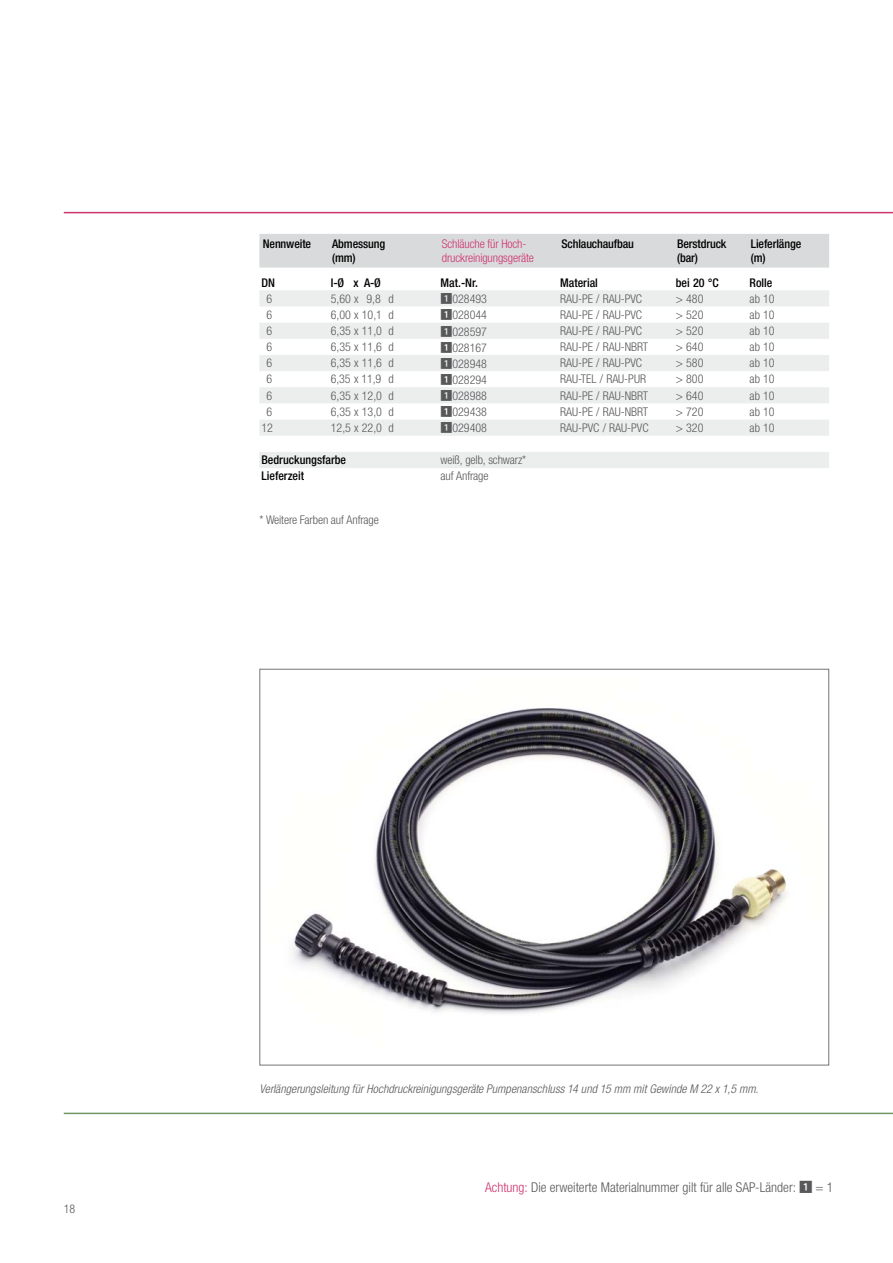
<style>
.page{position:relative;width:893px;height:1263px;background:#fff}
.page>*{position:absolute;margin:0;border:0;box-sizing:border-box;transform-origin:0 0}
.TI-GT_body_text{font:300 condensed 13.5px "Helvetica Neue LTW1 G";color:#58585a}
._7f__Tabelle__47__8{font:300 condensed 12px "Helvetica Neue LTW1 G";color:#58585a}
._7f__Tabelle__47__8-2{font:500 condensed 12px/14.4px "Helvetica Neue LTW1 G";letter-spacing:-.01em;color:#000}
._2__Bildunterschrift{font:italic 300 condensed 12px "Helvetica Neue LTW1 G";letter-spacing:.005em;color:#58585a}
._7f__Tabelle__47__8-3{font:300 condensed 12px "Helvetica Neue LTW1 G";letter-spacing:-.01em;color:#cf336c}
.s1{font-family:"Koz Go Pr 6 N";font-weight:400;font-stretch:normal}
.s2{color:#cf336c}
</style>
<div class="page">
<img style="left:292px;top:708px;width:496px;height:306px">
<div style="left:259px;top:234px;width:570px;height:34px;background:#d9dadb"></div>
<svg style="left:259px;top:290px;width:570px;height:178px;fill:#eceded"></svg>
<hr style="left:64px;top:212px;width:829px;height:1px;background:#cf336c">
<hr style="left:64px;top:1113px;width:829px;height:1px;background:#70965e">
<p class="_7f__Tabelle__47__8-2" style="left:263px;top:236px;width:50px">Nennweite</p>
<p class="_7f__Tabelle__47__8-2" style="left:332px;top:236px;width:55px">Abmessung</p>
<p class="_7f__Tabelle__47__8-2" style="left:332px;top:251px;width:25px">(mm)</p>
<p class="_7f__Tabelle__47__8-3" style="left:442px;top:237px;width:86px">Schläuche für Hoch-</p>
<p class="_7f__Tabelle__47__8-3" style="left:442px;top:251px;width:94px">druckreinigungsgeräte</p>
<p class="_7f__Tabelle__47__8-2" style="left:561px;top:236px;width:74px">Schlauchaufbau</p>
<p class="_7f__Tabelle__47__8-2" style="left:677px;top:236px;width:51px">Berstdruck (bar)</p>
<p class="_7f__Tabelle__47__8-2" style="left:751px;top:236px;width:52px">Lieferlänge</p>
<p class="_7f__Tabelle__47__8-2" style="left:751px;top:251px;width:16px">(m)</p>
<p class="_7f__Tabelle__47__8-2" style="left:261px;top:275px;width:15px">DN</p>
<p class="_7f__Tabelle__47__8-2" style="left:331px;top:275px;width:52px">I-Ø x A-Ø</p>
<p class="_7f__Tabelle__47__8-2" style="left:441px;top:275px;width:37px">Mat.-Nr.</p>
<p class="_7f__Tabelle__47__8-2" style="left:560px;top:275px;width:39px">Material</p>
<p class="_7f__Tabelle__47__8-2" style="left:676px;top:275px;width:44px">bei 20 °C</p>
<p class="_7f__Tabelle__47__8-2" style="left:750px;top:275px;width:24px">Rolle</p>
<p class="_7f__Tabelle__47__8" style="left:266px;top:291px;width:7px">6</p>
<p class="_7f__Tabelle__47__8" style="left:331px;top:291px;width:65px">5,60 x 9,8 d</p>
<p class="_7f__Tabelle__47__8" style="left:441px;top:292px;width:48px"><span class="s1">1</span>028493</p>
<p class="_7f__Tabelle__47__8" style="left:560px;top:291px;width:84px">RAU-PE / RAU-PVC</p>
<p class="_7f__Tabelle__47__8" style="left:676px;top:291px;width:29px">&gt; 480</p>
<p class="_7f__Tabelle__47__8" style="left:750px;top:291px;width:27px">ab 10</p>
<p class="_7f__Tabelle__47__8" style="left:266px;top:308px;width:7px">6</p>
<p class="_7f__Tabelle__47__8" style="left:331px;top:308px;width:65px">6,00 x 10,1 d</p>
<p class="_7f__Tabelle__47__8" style="left:441px;top:308px;width:48px"><span class="s1">1</span>028044</p>
<p class="_7f__Tabelle__47__8" style="left:560px;top:308px;width:84px">RAU-PE / RAU-PVC</p>
<p class="_7f__Tabelle__47__8" style="left:676px;top:308px;width:29px">&gt; 520</p>
<p class="_7f__Tabelle__47__8" style="left:750px;top:308px;width:27px">ab 10</p>
<p class="_7f__Tabelle__47__8" style="left:266px;top:324px;width:7px">6</p>
<p class="_7f__Tabelle__47__8" style="left:331px;top:324px;width:65px">6,35 x 11,0 d</p>
<p class="_7f__Tabelle__47__8" style="left:441px;top:324px;width:48px"><span class="s1">1</span>028597</p>
<p class="_7f__Tabelle__47__8" style="left:560px;top:324px;width:84px">RAU-PE / RAU-PVC</p>
<p class="_7f__Tabelle__47__8" style="left:676px;top:324px;width:29px">&gt; 520</p>
<p class="_7f__Tabelle__47__8" style="left:750px;top:324px;width:27px">ab 10</p>
<p class="_7f__Tabelle__47__8" style="left:266px;top:340px;width:7px">6</p>
<p class="_7f__Tabelle__47__8" style="left:331px;top:340px;width:65px">6,35 x 11,6 d</p>
<p class="_7f__Tabelle__47__8" style="left:441px;top:340px;width:48px"><span class="s1">1</span>028167</p>
<p class="_7f__Tabelle__47__8" style="left:560px;top:340px;width:89px">RAU-PE / RAU-NBRT</p>
<p class="_7f__Tabelle__47__8" style="left:676px;top:340px;width:29px">&gt; 640</p>
<p class="_7f__Tabelle__47__8" style="left:750px;top:340px;width:27px">ab 10</p>
<p class="_7f__Tabelle__47__8" style="left:266px;top:356px;width:7px">6</p>
<p class="_7f__Tabelle__47__8" style="left:331px;top:356px;width:65px">6,35 x 11,6 d</p>
<p class="_7f__Tabelle__47__8" style="left:441px;top:357px;width:48px"><span class="s1">1</span>028948</p>
<p class="_7f__Tabelle__47__8" style="left:560px;top:356px;width:84px">RAU-PE / RAU-PVC</p>
<p class="_7f__Tabelle__47__8" style="left:676px;top:356px;width:29px">&gt; 580</p>
<p class="_7f__Tabelle__47__8" style="left:750px;top:356px;width:27px">ab 10</p>
<p class="_7f__Tabelle__47__8" style="left:266px;top:372px;width:7px">6</p>
<p class="_7f__Tabelle__47__8" style="left:331px;top:372px;width:65px">6,35 x 11,9 d</p>
<p class="_7f__Tabelle__47__8" style="left:441px;top:373px;width:48px"><span class="s1">1</span>028294</p>
<p class="_7f__Tabelle__47__8" style="left:560px;top:372px;width:87px">RAU-TEL / RAU-PUR</p>
<p class="_7f__Tabelle__47__8" style="left:676px;top:372px;width:29px">&gt; 800</p>
<p class="_7f__Tabelle__47__8" style="left:750px;top:372px;width:27px">ab 10</p>
<p class="_7f__Tabelle__47__8" style="left:266px;top:388px;width:7px">6</p>
<p class="_7f__Tabelle__47__8" style="left:331px;top:388px;width:65px">6,35 x 12,0 d</p>
<p class="_7f__Tabelle__47__8" style="left:441px;top:389px;width:48px"><span class="s1">1</span>028988</p>
<p class="_7f__Tabelle__47__8" style="left:560px;top:388px;width:89px">RAU-PE / RAU-NBRT</p>
<p class="_7f__Tabelle__47__8" style="left:676px;top:388px;width:29px">&gt; 640</p>
<p class="_7f__Tabelle__47__8" style="left:750px;top:388px;width:27px">ab 10</p>
<p class="_7f__Tabelle__47__8" style="left:266px;top:405px;width:7px">6</p>
<p class="_7f__Tabelle__47__8" style="left:331px;top:405px;width:65px">6,35 x 13,0 d</p>
<p class="_7f__Tabelle__47__8" style="left:441px;top:405px;width:48px"><span class="s1">1</span>029438</p>
<p class="_7f__Tabelle__47__8" style="left:560px;top:405px;width:89px">RAU-PE / RAU-NBRT</p>
<p class="_7f__Tabelle__47__8" style="left:676px;top:405px;width:29px">&gt; 720</p>
<p class="_7f__Tabelle__47__8" style="left:750px;top:405px;width:27px">ab 10</p>
<p class="_7f__Tabelle__47__8" style="left:261px;top:421px;width:13px">12</p>
<p class="_7f__Tabelle__47__8" style="left:331px;top:421px;width:65px">12,5 x 22,0 d</p>
<p class="_7f__Tabelle__47__8" style="left:441px;top:421px;width:48px"><span class="s1">1</span>029408</p>
<p class="_7f__Tabelle__47__8" style="left:560px;top:421px;width:90px">RAU-PVC / RAU-PVC</p>
<p class="_7f__Tabelle__47__8" style="left:676px;top:421px;width:29px">&gt; 320</p>
<p class="_7f__Tabelle__47__8" style="left:750px;top:421px;width:27px">ab 10</p>
<p class="_7f__Tabelle__47__8-2" style="left:261px;top:453px;width:86px">Bedruckungsfarbe</p>
<p class="_7f__Tabelle__47__8" style="left:441px;top:453px;width:87px">weiß, gelb, schwarz*</p>
<p class="_7f__Tabelle__47__8-2" style="left:261px;top:469px;width:44px">Lieferzeit</p>
<p class="_7f__Tabelle__47__8" style="left:441px;top:469px;width:49px">auf Anfrage</p>
<p class="_7f__Tabelle__47__8" style="left:259px;top:513px;width:121px">* Weitere Farben auf Anfrage</p>
<p class="_7f__Tabelle__47__8" style="left:64px;top:1201px;width:13px">18</p>
<p class="_2__Bildunterschrift" style="left:259px;top:1082px;width:501px">Verlängerungsleitung für Hochdruckreinigungsgeräte Pumpenanschluss 14 und 15 mm mit Gewinde M 22 x 1,5 mm.</p>
<p class="TI-GT_body_text" style="left:485px;top:1179px;width:350px"><span class="s2">Achtung:</span> Die erweiterte Materialnummer gilt für alle SAP-Länder: <span class="s1">1</span> = 1</p>
</div>
